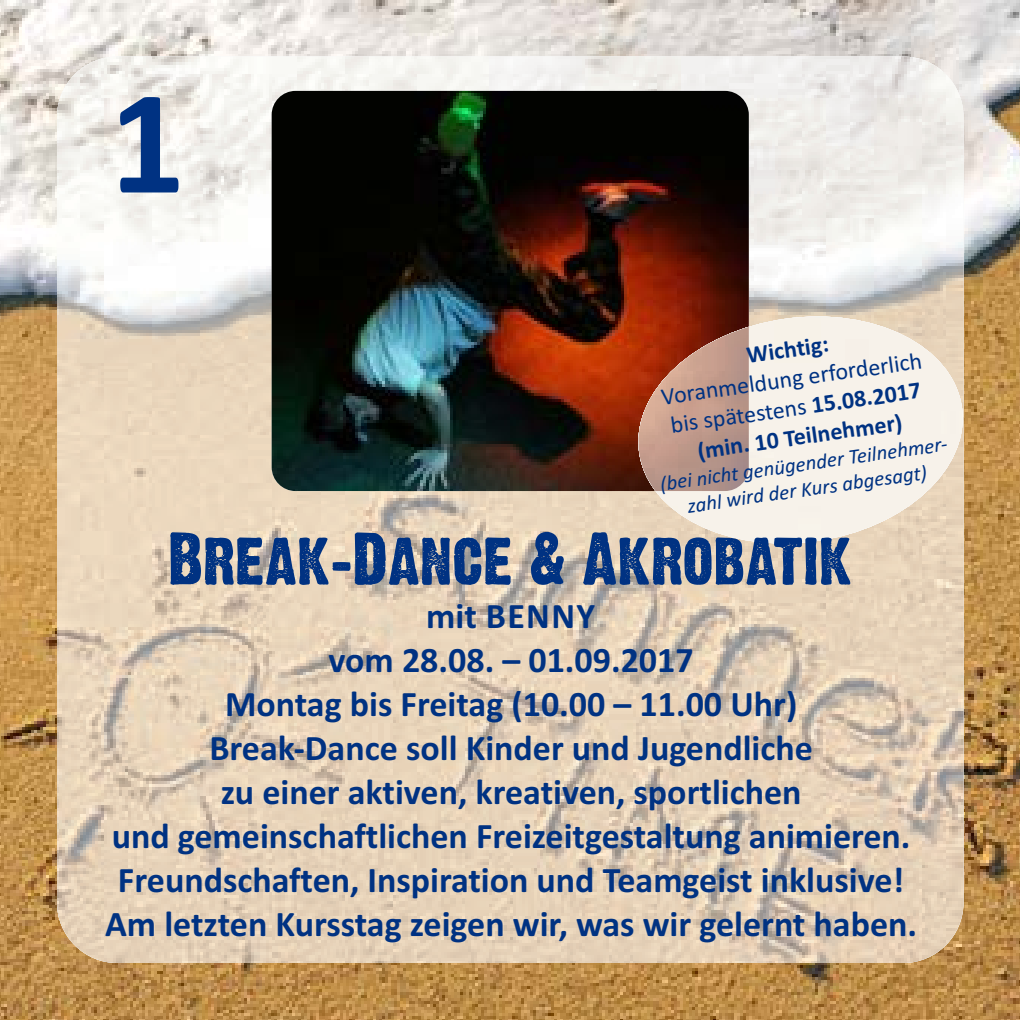
<style>
.page{position:relative;width:1020px;height:1020px;background:#fff}
.page>*{position:absolute;margin:0;border:0;box-sizing:border-box;transform-origin:0 0}
.t1{font:700 150px "Calibri";color:#003282}
.t2{font:65.7px "Dirty Headline";color:#003282}
.t3{font:700 36px/44.1px "Calibri";color:#003282;text-align:center}
.t4{font:24px/29.4px "Calibri";color:#003282;text-align:center}
.t5{font:700 24px "Calibri";color:#003282}
.t6{font:italic 21px/25.5px "Calibri";color:#003282;text-align:center}
.s1{font-weight:700}
</style>
<div class="page">
<img style="left:0;top:0;width:1020px;height:1020px">
<img style="left:57px;top:56px;width:906px;height:907px;border-radius:60px">
<img style="left:272px;top:91px;width:477px;height:400px;border-radius:24px">
<img style="left:631px;top:306px;width:340px;height:248px">
<svg style="left:631px;top:306px;width:118px;height:185px"></svg>
<img style="left:632px;top:327px;width:117px;height:164px">
<h1 class="t1" style="left:109px;top:91px;width:78px">1</h1>
<p class="t5" style="left:746px;top:347px;width:84px;rotate:-8deg">Wichtig:</p>
<p class="t4" style="left:660px;top:384px;width:264px;rotate:-8deg">Voranmeldung erforderlich bis spätestens <span class="s1">15.08.2017 (min. 10 Teilnehmer)</span></p>
<p class="t6" style="left:659px;top:473px;width:295px;rotate:-8deg">(bei nicht genügender Teilnehmer&shy;zahl wird der Kurs abgesagt)</p>
<h2 class="t2" style="left:168px;top:524px;width:686px">Break-Dance &amp; Akrobatik</h2>
<p class="t3" style="left:105px;top:597px;width:813px">mit BENNY<br>vom 28.08. – 01.09.2017<br>Montag bis Freitag (10.00 – 11.00 Uhr)<br>Break-Dance soll Kinder und Jugendliche<br>zu einer aktiven, kreativen, sportlichen<br>und gemeinschaftlichen Freizeitgestaltung animieren.<br>Freundschaften, Inspiration und Teamgeist inklusive!<br>Am letzten Kursstag zeigen wir, was wir gelernt haben.</p>
</div>
